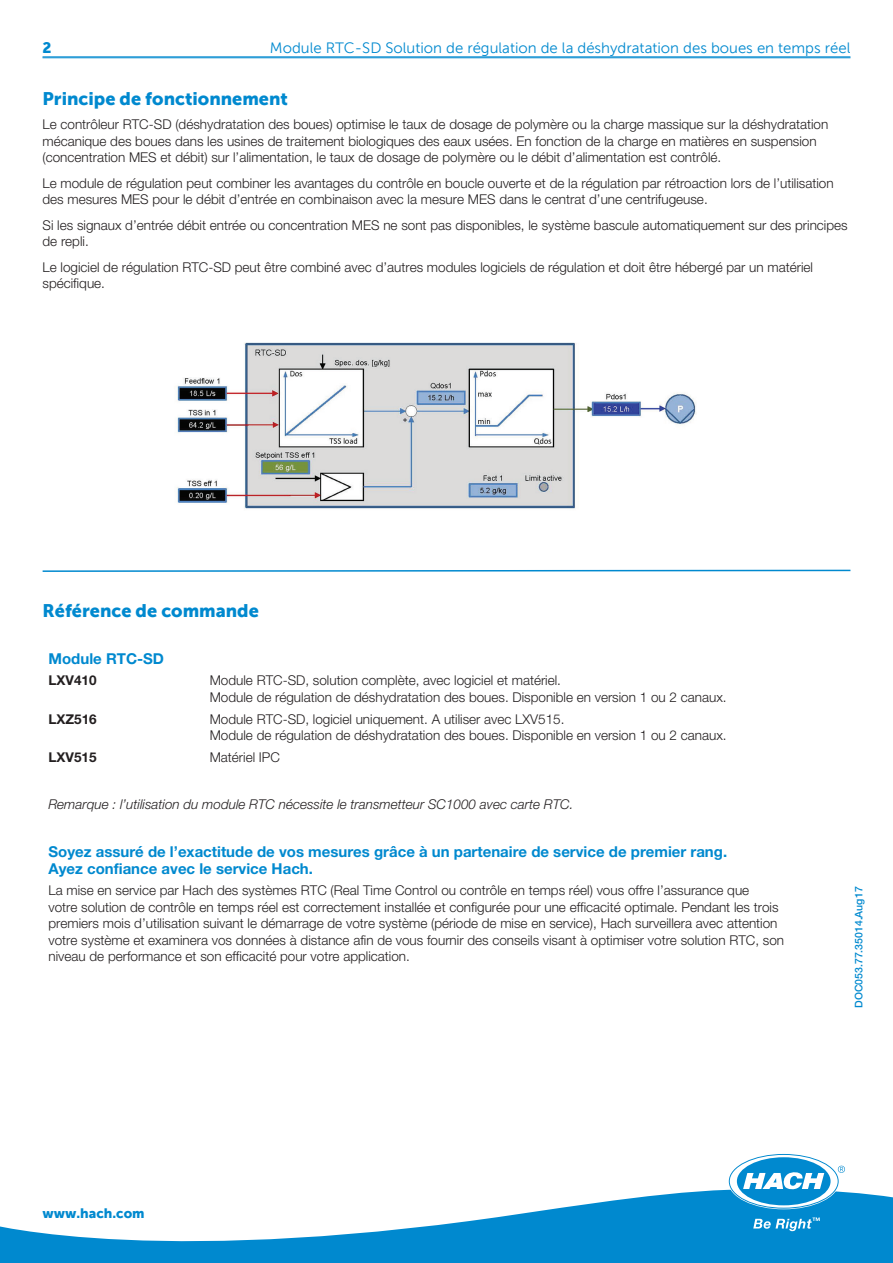
<style>
.page{position:relative;width:893px;height:1263px;background:#fff}
.page>*{position:absolute;margin:0;border:0;box-sizing:border-box;transform-origin:0 0}
.t1{font:18px "Museo Sans 900";color:#0089cf}
.t2{font:700 15px/16.5px "Helvetica Neue LTW1 G";color:#0089cf}
.t3{font:15px "Museo Sans 300";color:#0089cf}
.t4{font:15px "Museo Sans 900";color:#0089cf}
.t5{font:300 13.5px/16.5px "Helvetica Neue LTW1 G";color:#231f20}
.t6{font:italic 300 13.5px "Helvetica Neue LTW1 G";color:#231f20}
.t7{font:700 13.5px "Helvetica Neue LTW1 G";color:#231f20}
.t8{font:13.5px "Museo Sans 900";color:#0089cf}
.t9{font:500 10.5px "Helvetica Neue LT Pro";color:#0089cf}
</style>
<div class="page">
<hr style="left:43px;top:57px;width:807px;height:1px;background:#0089cf">
<svg style="left:0;top:1189px;width:893px;height:74px;fill:#0089cf"></svg>
<svg style="left:730px;top:1155px;width:115px;height:53px"></svg>
<svg style="left:753px;top:1217px;width:67px;height:14px"></svg>
<img style="left:176px;top:342px;width:520px;height:167px">
<hr style="left:43px;top:56px;width:807px;height:1px;background:#0089cf">
<svg style="left:42px;top:569px;width:809px;height:3px"></svg>
<p class="t4" style="left:43px;top:40px;width:11px">2</p>
<p class="t3" style="left:270px;top:40px;width:582px">Module RTC-SD Solution de régulation de la déshydratation des boues en temps réel</p>
<h1 class="t1" style="left:43px;top:89px;width:247px">Principe de fonctionnement</h1>
<p class="t5" style="left:43px;top:116px;width:787px">Le contrôleur RTC-SD (déshydratation des boues) optimise le taux de dosage de polymère ou la charge massique sur la déshydratation mécanique des boues dans les usines de traitement biologiques des eaux usées. En fonction de la charge en matières en suspension (concentration MES et débit) sur l’alimentation, le taux de dosage de polymère ou le débit d’alimentation est contrôlé.</p>
<p class="t5" style="left:43px;top:175px;width:792px">Le module de régulation peut combiner les avantages du contrôle en boucle ouverte et de la régulation par rétroaction lors de l’utilisation des mesures MES pour le débit d’entrée en combinaison avec la mesure MES dans le centrat d’une centrifugeuse.</p>
<p class="t5" style="left:43px;top:217px;width:807px">Si les signaux d’entrée débit entrée ou concentration MES ne sont pas disponibles, le système bascule automatiquement sur des principes de repli.</p>
<p class="t5" style="left:43px;top:259px;width:772px">Le logiciel de régulation RTC-SD peut être combiné avec d’autres modules logiciels de régulation et doit être hébergé par un matériel spécifique.</p>
<h1 class="t1" style="left:43px;top:600px;width:218px">Référence de commande</h1>
<p class="t2" style="left:49px;top:650px;width:117px">Module RTC-SD</p>
<p class="t7" style="left:49px;top:672px;width:50px">LXV410</p>
<p class="t5" style="left:210px;top:672px;width:518px">Module RTC-SD, solution complète, avec logiciel et matériel.<br>Module de régulation de déshydratation des boues. Disponible en version 1 ou 2 canaux.</p>
<p class="t7" style="left:49px;top:710px;width:50px">LXZ516</p>
<p class="t5" style="left:210px;top:710px;width:518px">Module RTC-SD, logiciel uniquement. A utiliser avec LXV515.<br>Module de régulation de déshydratation des boues. Disponible en version 1 ou 2 canaux.</p>
<p class="t7" style="left:49px;top:748px;width:50px">LXV515</p>
<p class="t5" style="left:210px;top:748px;width:72px">Matériel IPC</p>
<p class="t6" style="left:49px;top:796px;width:526px">Remarque : l’utilisation du module RTC nécessite le transmetteur SC1000 avec carte RTC.</p>
<p class="t2" style="left:49px;top:843px;width:680px">Soyez assuré de l’exactitude de vos mesures grâce à un partenaire de service de premier rang.<br>Ayez confiance avec le service Hach.</p>
<p class="t5" style="left:49px;top:882px;width:737px">La mise en service par Hach des systèmes RTC (Real Time Control ou contrôle en temps réel) vous offre l’assurance que<br>votre solution de contrôle en temps réel est correctement installée et configurée pour une efficacité optimale. Pendant les trois premiers mois d’utilisation suivant le démarrage de votre système (période de mise en service), Hach surveillera avec attention votre système et examinera vos données à distance afin de vous fournir des conseils visant à optimiser votre solution RTC, son niveau de performance et son efficacité pour votre application.</p>
<p class="t9" style="left:852px;top:1008px;width:123px;rotate:-90deg">DOC053.77.35014.Aug17</p>
<p class="t8" style="left:43px;top:1205px;width:104px">www.hach.com</p>
</div>
